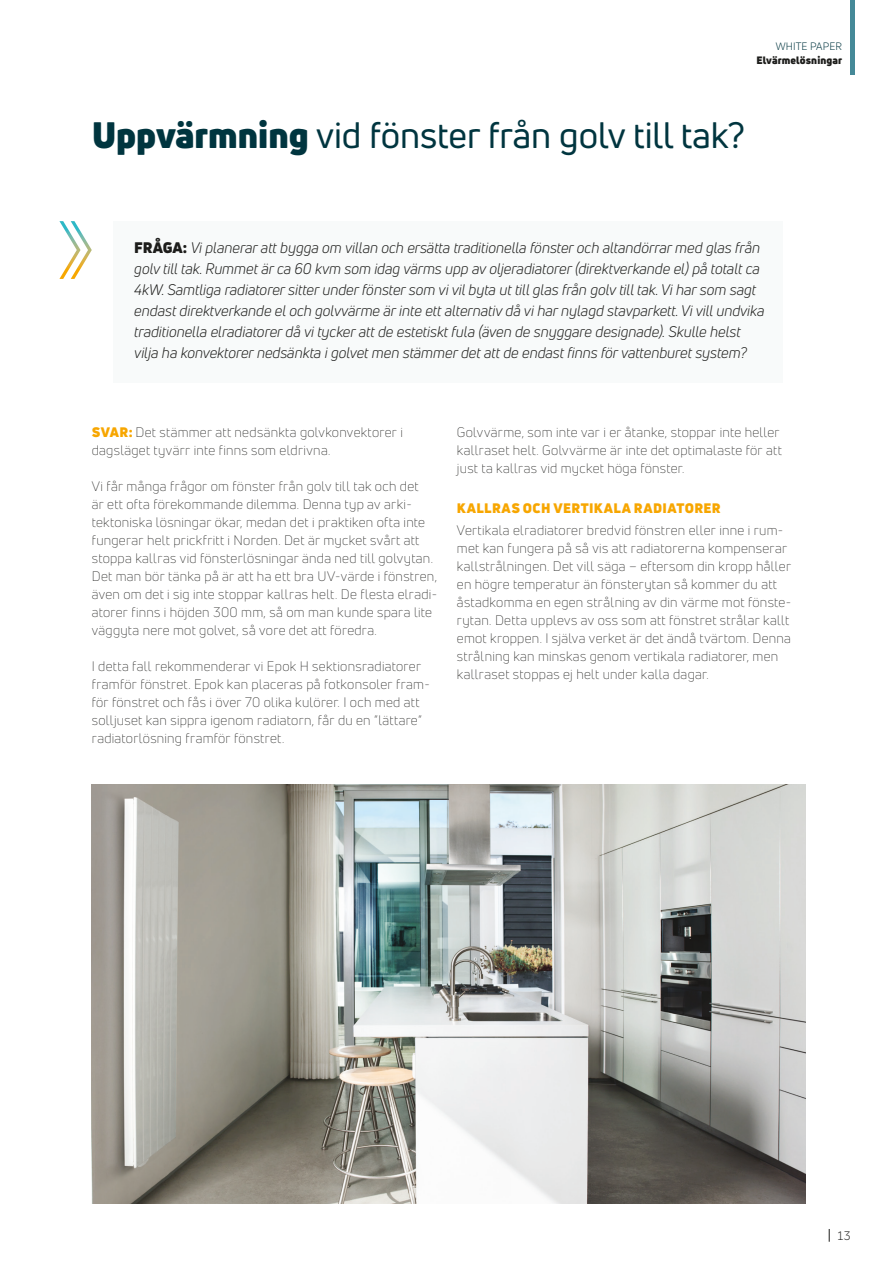
<style>
.page{position:relative;width:893px;height:1263px;background:#fff}
.page>*{position:absolute;margin:0;border:0;box-sizing:border-box;transform-origin:0 0}
.t1{font:36px "Uni Neue";color:#00353f}
.t2{font:italic 15px/21px "Uni Neue";color:#1d1d1b}
.t3{font:300 13.5px/18px "Uni Neue";letter-spacing:.02em;color:#1d1d1b}
.t4{font:900 13.5px "Uni Neue";letter-spacing:.03em;color:#f7a600}
.t5{font:12px "Uni Neue";color:#1d1d1b}
.t6{font:900 10.5px "Uni Neue";letter-spacing:.01em;color:#1d1d1b}
.t7{font:10.5px "Uni Neue";letter-spacing:.01em;color:#00353f}
.s1{font-weight:900}
.s2{font-weight:900;font-style:normal}
.s3{font-weight:900;color:#f7a600}
</style>
<div class="page">
<svg style="left:829px;top:1229px;width:1px;height:13px"></svg>
<div style="left:850px;top:0;width:5px;height:74px;background:#458998"></div>
<div style="left:113px;top:221px;width:670px;height:162px;background:#f8fafa"></div>
<svg style="left:59px;top:221px;width:33px;height:58px"></svg>
<img style="left:92px;top:784px;width:714px;height:419px">
<p class="t7" style="left:776px;top:40px;width:68px">WHITE PAPER</p>
<p class="t6" style="left:757px;top:53px;width:87px">Elvärmelösningar</p>
<h1 class="t1" style="left:92px;top:113px;width:655px"><span class="s1">Uppvärmning</span> vid fönster från golv till tak?</h1>
<p class="t2" style="left:134px;top:238px;width:632px"><span class="s2">FRÅGA:</span> Vi planerar att bygga om villan och ersätta traditionella fönster och altandörrar med glas från golv till tak. Rummet är ca 60 kvm som idag värms upp av oljeradiatorer (direktverkande el) på totalt ca 4kW. Samtliga radiatorer sitter under fönster som vi vil byta ut till glas från golv till tak. Vi har som sagt endast direktverkande el och golvvärme är inte ett alternativ då vi har nylagd stavparkett. Vi vill undvika traditionella elradiatorer då vi tycker att de estetiskt fula (även de snyggare designade). Skulle helst vilja ha konvektorer nedsänkta i golvet men stämmer det att de endast finns för vattenburet system?</p>
<p class="t3" style="left:92px;top:423px;width:313px"><span class="s3">SVAR:</span> Det stämmer att nedsänkta golvkonvektorer i dagsläget tyvärr inte finns som eldrivna.</p>
<p class="t3" style="left:92px;top:477px;width:347px">Vi får många frågor om fönster från golv till tak och det<br>är ett ofta förekommande dilemma. Denna typ av arki&shy;tektoniska lösningar ökar, medan det i praktiken ofta inte fungerar helt prickfritt i Norden. Det är mycket svårt att stoppa kallras vid fönsterlösningar ända ned till golvytan.<br>Det man bör tänka på är att ha ett bra UV-värde i fönstren, även om det i sig inte stoppar kallras helt. De flesta elradi&shy;atorer finns i höjden 300 mm, så om man kunde spara lite väggyta nere mot golvet, så vore det att föredra.</p>
<p class="t3" style="left:92px;top:657px;width:339px">I detta fall rekommenderar vi Epok H sektionsradiatorer framför fönstret. Epok kan placeras på fotkonsoler fram&shy;för fönstret och fås i över 70 olika kulörer. I och med att solljuset kan sippra igenom radiatorn, får du en ”lättare” radiatorlösning framför fönstret.</p>
<p class="t3" style="left:457px;top:423px;width:326px">Golvvärme, som inte var i er åtanke, stoppar inte heller kallraset helt. Golvvärme är inte det optimalaste för att just ta kallras vid mycket höga fönster.</p>
<p class="t4" style="left:457px;top:499px;width:265px">KALLRAS OCH VERTIKALA RADIATORER</p>
<p class="t3" style="left:457px;top:521px;width:336px">Vertikala elradiatorer bredvid fönstren eller inne i rum&shy;met kan fungera på så vis att radiatorerna kompenserar kallstrålningen. Det vill säga – eftersom din kropp håller en högre temperatur än fönsterytan så kommer du att åstadkomma en egen strålning av din värme mot fönste&shy;rytan. Detta upplevs av oss som att fönstret strålar kallt emot kroppen. I själva verket är det ändå tvärtom. Denna strålning kan minskas genom vertikala radiatorer, men kallraset stoppas ej helt under kalla dagar.</p>
<p class="t5" style="left:837px;top:1228px;width:15px">13</p>
</div>
